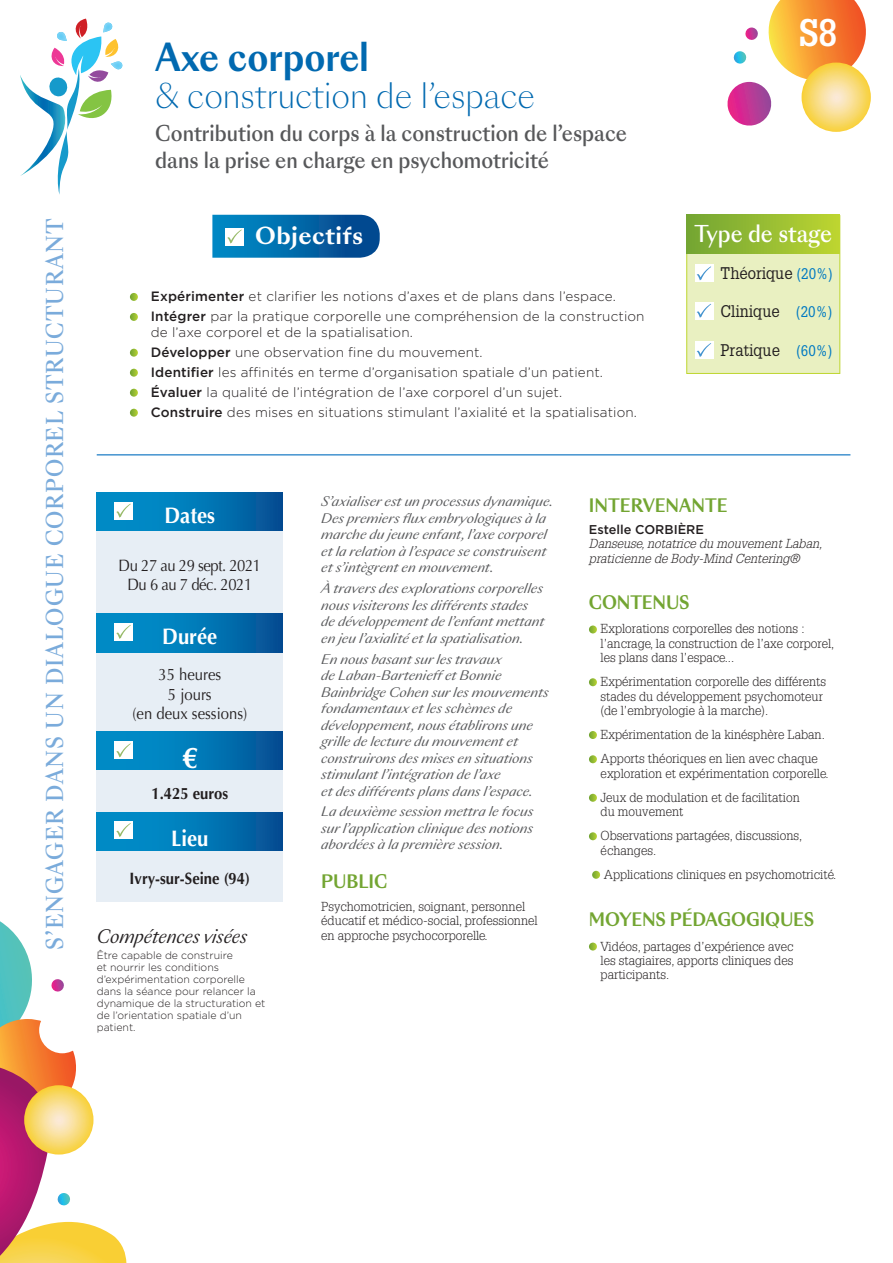
<style>
.page{position:relative;width:893px;height:1263px;background:#fff}
.page>*{position:absolute;margin:0;border:0;box-sizing:border-box;transform-origin:0 0}
.t1{font:700 37.5px "Sang Bleu Sunrise";color:#0169b0;scale:.9 1}
.t2{font:700 37.5px "Glypha LT Std";color:#fff;scale:.9 1}
.t3{font:300 33px "Sang Bleu Sunrise";color:#0169b0;scale:.9 1}
.t4{font:700 30px "Optima";color:#fff;scale:.9 1}
.t5{font:500 22.5px "Sang Bleu Kingdom";letter-spacing:.05em;color:#7aabdb;scale:.9 1}
.t6{font:700 22.5px "Optima";color:#fff;scale:.9 1}
.t7{font:500 22.5px "Sang Bleu Sunrise";color:#fff;scale:.9 1}
.t8{font:700 22.5px "Sang Bleu Sunrise";letter-spacing:.02em;color:#fff}
.t9{font:500 21px/27px "Sang Bleu Sunrise";color:#57585a;scale:.9 1}
.t10{font:700 18px "Sang Bleu Sunrise";letter-spacing:-.01em;color:#73a532;scale:.9 1}
.t11{font:italic 18px "Sang Bleu Sunrise";color:#231f20;scale:.9 1}
.t12{font:16.5px "Glypha LT Std";color:#231f20;scale:.9 1}
.t13{font:16.5px/19.5px "Optima";letter-spacing:-.03em;color:#231f20;text-align:center;scale:.9 1}
.t14{font:16.5px/19.5px "Optima";color:#231f20;text-align:center;scale:.9 1}
.t15{font:700 16.5px "Optima";color:#231f20;scale:.9 1}
.t16{font:300 13.5px/20px "Gotham";letter-spacing:.01em;color:#231f20}
.t17{font:italic 12.75px/16.5px "Sang Bleu Sunrise";color:#57585a}
.t18{font:300 12.75px/14.2px "Glypha LT Std";color:#231f20}
.t19{font:italic 300 12.75px/14.2px "Glypha LT Std";color:#231f20}
.t20{font:500 12.75px "Gotham";color:#231f20}
.t21{font:300 10.5px/12px "Gotham";color:#231f20}
.s1{font-weight:500}
.s2{font-size:15px;color:#0079c2}
</style>
<div class="page">
<svg style="left:130px;top:293px;width:8px;height:8px"></svg>
<svg style="left:130px;top:313px;width:8px;height:8px"></svg>
<svg style="left:130px;top:349px;width:8px;height:8px"></svg>
<svg style="left:130px;top:369px;width:8px;height:8px"></svg>
<svg style="left:130px;top:389px;width:8px;height:8px"></svg>
<svg style="left:130px;top:409px;width:8px;height:8px"></svg>
<svg style="left:589px;top:625px;width:8px;height:8px"></svg>
<svg style="left:589px;top:678px;width:8px;height:8px"></svg>
<svg style="left:589px;top:731px;width:8px;height:8px"></svg>
<svg style="left:589px;top:755px;width:8px;height:8px"></svg>
<svg style="left:589px;top:794px;width:8px;height:8px"></svg>
<svg style="left:589px;top:832px;width:8px;height:8px"></svg>
<svg style="left:592px;top:871px;width:8px;height:8px"></svg>
<svg style="left:589px;top:942px;width:8px;height:8px"></svg>
<div style="left:97px;top:493px;width:186px;height:408px;background:#e7eef5"></div>
<div style="left:97px;top:493px;width:186px;height:38px;background:linear-gradient(to right,#0097d1,#03579a)"></div>
<div style="left:97px;top:614px;width:186px;height:38px;background:linear-gradient(to right,#0097d1,#03579a)"></div>
<div style="left:97px;top:731px;width:186px;height:38px;background:linear-gradient(to right,#0097d1,#03579a)"></div>
<div style="left:115px;top:502px;width:18px;height:18px;background:#fff"></div>
<svg style="left:116px;top:504px;width:15px;height:14px"></svg>
<div style="left:115px;top:623px;width:18px;height:18px;background:#fff"></div>
<svg style="left:116px;top:625px;width:15px;height:14px"></svg>
<div style="left:115px;top:741px;width:18px;height:18px;background:#fff"></div>
<svg style="left:116px;top:743px;width:15px;height:14px"></svg>
<div style="left:97px;top:812px;width:186px;height:38px;background:linear-gradient(to right,#0097d1,#03579a)"></div>
<div style="left:115px;top:821px;width:18px;height:18px;background:#fff"></div>
<svg style="left:116px;top:823px;width:15px;height:14px"></svg>
<div style="left:686px;top:215px;width:154px;height:159px;background:#e9f0c1;border:1px solid #bed630"></div>
<div style="left:687px;top:215px;width:153px;height:38px;background:linear-gradient(to right,#72a434,#bdd531)"></div>
<div style="left:695px;top:264px;width:19px;height:18px;background:#fff"></div>
<svg style="left:697px;top:266px;width:14px;height:14px"></svg>
<div style="left:695px;top:341px;width:19px;height:18px;background:#fff"></div>
<svg style="left:697px;top:343px;width:14px;height:14px"></svg>
<div style="left:695px;top:302px;width:19px;height:18px;background:#fff"></div>
<svg style="left:697px;top:304px;width:14px;height:14px"></svg>
<svg style="left:212px;top:215px;width:168px;height:43px;background:#1572ae"></svg>
<svg style="left:727px;top:0;width:143px;height:126px"></svg>
<svg style="left:801px;top:63px;width:70px;height:69px;background:#f8da76"></svg>
<svg style="left:0;top:921px;width:126px;height:342px"></svg>
<svg style="left:24px;top:1085px;width:69px;height:69px;background:#f8d974"></svg>
<hr style="left:97px;top:454px;width:753px;height:2px;background:#4393cf">
<svg style="left:20px;top:19px;width:103px;height:176px"></svg>
<h3 class="t5" style="left:39px;top:950px;width:814px;rotate:-90deg">S’ENGAGER DANS UN DIALOGUE CORPOREL STRUCTURANT</h3>
<h1 class="t1" style="left:155px;top:30px;width:239px">Axe corporel</h1>
<h2 class="t3" style="left:155px;top:74px;width:423px">&amp; construction de l’espace</h2>
<h3 class="t9" style="left:155px;top:121px;width:526px">Contribution du corps à la construction de l’espace dans la prise en charge en psychomotricité</h3>
<h1 class="t2" style="left:799px;top:9px;width:44px">S8</h1>
<h3 class="t8" style="left:255px;top:219px;width:110px">Objectifs</h3>
<h3 class="t7" style="left:694px;top:218px;width:154px">Type de stage</h3>
<p class="t16" style="left:151px;top:286px;width:495px"><span class="s1">Expérimenter</span> et clarifier les notions d’axes et de plans dans l’espace.<br><span class="s1">Intégrer</span> par la pratique corporelle une compréhension de la construction</p>
<p class="t16" style="left:151px;top:322px;width:488px">de l’axe corporel et de la spatialisation.<br><span class="s1">Développer</span> une observation fine du mouvement.<br><span class="s1">Identifier</span> les affinités en terme d’organisation spatiale d’un patient.<br><span class="s1">Évaluer</span> la qualité de l’intégration de l’axe corporel d’un sujet.<br><span class="s1">Construire</span> des mises en situations stimulant l’axialité et la spatialisation.</p>
<p class="t12" style="left:720px;top:263px;width:126px">Théorique <span class="s2">(20%)</span></p>
<p class="t12" style="left:721px;top:301px;width:126px">Clinique <span class="s2">(20%)</span></p>
<p class="t12" style="left:721px;top:340px;width:126px">Pratique <span class="s2">(60%)</span></p>
<h3 class="t6" style="left:165px;top:502px;width:58px">Dates</h3>
<p class="t13" style="left:119px;top:555px;width:160px">Du 27 au 29 sept. 2021<br>Du 6 au 7 déc. 2021</p>
<h3 class="t6" style="left:162px;top:623px;width:63px">Durée</h3>
<p class="t14" style="left:132px;top:665px;width:129px">35 heures<br>5 jours<br>(en deux sessions)</p>
<h3 class="t4" style="left:182px;top:740px;width:18px">€</h3>
<p class="t15" style="left:151px;top:784px;width:87px">1.425 euros</p>
<h3 class="t6" style="left:171px;top:825px;width:43px">Lieu</h3>
<p class="t15" style="left:130px;top:869px;width:135px">Ivry-sur-Seine (94)</p>
<h3 class="t11" style="left:97px;top:924px;width:169px">Compétences visées</h3>
<p class="t21" style="left:97px;top:949px;width:170px">Être capable de construire<br>et nourrir les conditions d’expérimentation corporelle dans la séance pour relancer la dynamique de la structuration et de l’orientation spatiale d’un patient.</p>
<p class="t17" style="left:321px;top:494px;width:233px">S’axialiser est un processus dynamique.<br>Des premiers flux embryologiques à la marche du jeune enfant, l’axe corporel et la relation à l’espace se construisent et s’intègrent en mouvement.</p>
<p class="t17" style="left:321px;top:581px;width:225px">À travers des explorations corporelles nous visiterons les différents stades de développement de l’enfant mettant en jeu l’axialité et la spatialisation.</p>
<p class="t17" style="left:321px;top:651px;width:229px">En nous basant sur les travaux<br>de Laban-Bartenieff et Bonnie Bainbridge Cohen sur les mouvements fondamentaux et les schèmes de développement, nous établirons une grille de lecture du mouvement et construirons des mises en situations stimulant l’intégration de l’axe<br>et des différents plans dans l’espace.</p>
<p class="t17" style="left:321px;top:804px;width:214px;text-align:justify">La deuxième session mettra le focus sur l’application clinique des notions abordées à la première session.</p>
<h3 class="t10" style="left:321px;top:869px;width:75px">PUBLIC</h3>
<p class="t18" style="left:321px;top:900px;width:218px">Psychomotricien, soignant, personnel éducatif et médico-social, professionnel en approche psychocorporelle.</p>
<h3 class="t10" style="left:589px;top:493px;width:156px">INTERVENANTE</h3>
<p class="t20" style="left:589px;top:521px;width:117px">Estelle CORBIÈRE</p>
<p class="t19" style="left:589px;top:537px;width:235px">Danseuse, notatrice du mouvement Laban, praticienne de Body-Mind Centering®</p>
<h3 class="t10" style="left:589px;top:590px;width:113px">CONTENUS</h3>
<p class="t18" style="left:601px;top:622px;width:235px">Explorations corporelles des notions : l’ancrage, la construction de l’axe corporel, les plans dans l’espace...</p>
<p class="t18" style="left:601px;top:675px;width:227px">Expérimentation corporelle des différents stades du développement psychomoteur (de l’embryologie à la marche).</p>
<p class="t18" style="left:601px;top:722px;width:226px;line-height:24.3px">Expérimentation de la kinésphère Laban.<br>Apports théoriques en lien avec chaque</p>
<p class="t18" style="left:601px;top:761px;width:230px;line-height:24.3px">exploration et expérimentation corporelle.<br>Jeux de modulation et de facilitation</p>
<p class="t18" style="left:601px;top:800px;width:203px;line-height:24.3px">du mouvement<br>Observations partagées, discussions,</p>
<p class="t18" style="left:601px;top:838px;width:237px;line-height:24.3px">échanges.<br>Applications cliniques en psychomotricité.</p>
<h3 class="t10" style="left:589px;top:907px;width:252px">MOYENS PÉDAGOGIQUES</h3>
<p class="t18" style="left:601px;top:939px;width:194px;text-align:justify">Vidéos, partages d’expérience avec les stagiaires, apports cliniques des participants.</p>
</div>
